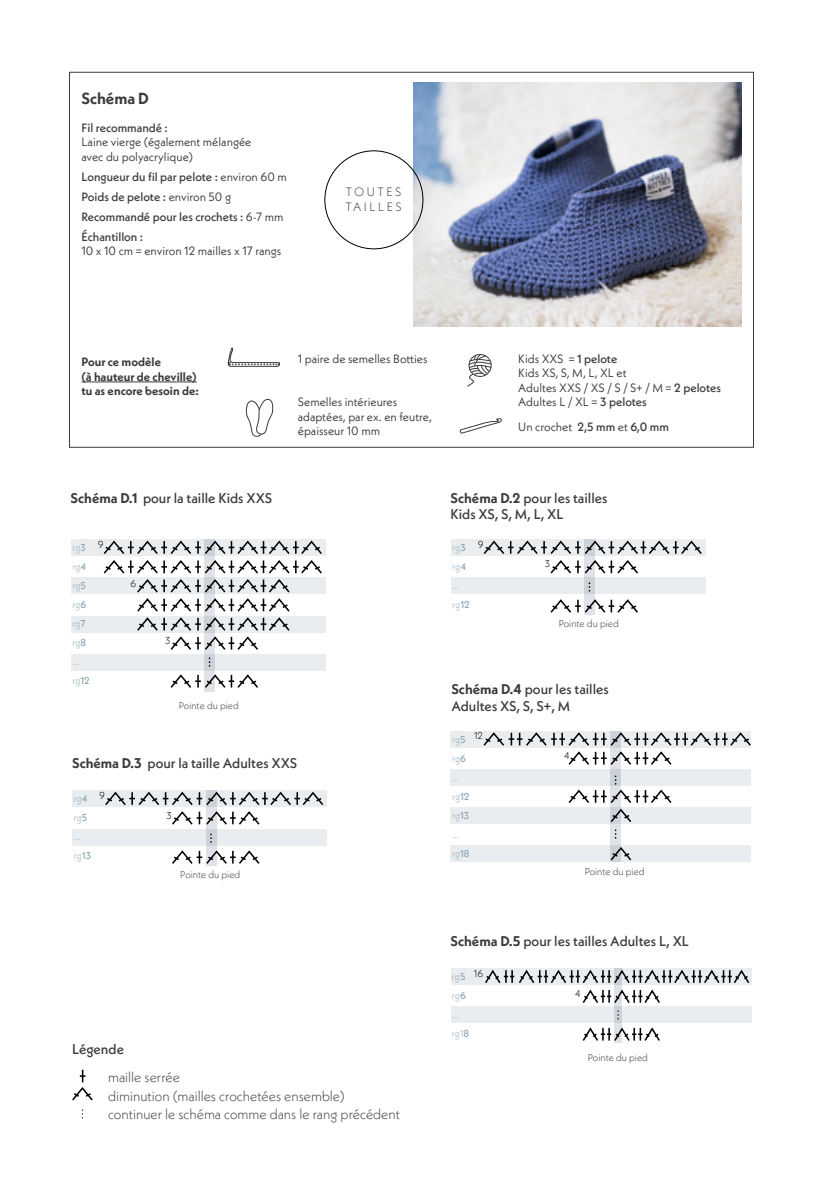
<style>
.page{position:relative;width:823px;height:1191px;background:#fff}
.page>*{position:absolute;margin:0;border:0;box-sizing:border-box;transform-origin:0 0}
.t1{font:700 16px "Neue Kabel";color:#3b3b3a}
.t2{font:500 14px/16.8px "Neue Kabel";color:#3b3b3a}
.t3{font:300 14px/18px "Neue Kabel";color:#3b3b3a}
.t4{font:12px/14.4px "Neue Kabel";color:#3b3b3a}
.t5{font:500 12px/20px "Neue Kabel";color:#3b3b3a}
.t6{font:700 12px/14.4px "Neue Kabel";color:#3b3b3a}
.t7{font:300 12px/14.4px "Neue Kabel";letter-spacing:.21em;color:#3b3b3a}
.t8{font:300 10px/19px "Neue Kabel";letter-spacing:-.015em;color:#8ea8b5}
.t9{font:300 10px "Neue Kabel";color:#3b3b3a}
.t10{font:300 10px "Neue Kabel";color:#000}
.s1{font-weight:400}
.s2{font-weight:500}
.s3{font-weight:700}
</style>
<div class="page">
<svg style="left:72px;top:1069px;width:21px;height:32px"></svg>
<svg style="left:459px;top:418px;width:42px;height:16px"></svg>
<svg style="left:467px;top:354px;width:25px;height:33px"></svg>
<hr style="left:81px;top:381px;width:116px;height:1px;background:#3b3b3a">
<svg style="left:227px;top:347px;width:53px;height:20px"></svg>
<svg style="left:245px;top:398px;width:28px;height:39px"></svg>
<img style="left:413px;top:83px;width:328px;height:244px">
<div style="left:71px;top:654px;width:254px;height:16px;background:#eaedf0"></div>
<div style="left:71px;top:616px;width:254px;height:16px;background:#eaedf0"></div>
<div style="left:71px;top:578px;width:254px;height:16px;background:#eaedf0"></div>
<div style="left:71px;top:539px;width:254px;height:16px;background:#eaedf0"></div>
<svg style="left:205px;top:651px;width:10px;height:41px"></svg>
<svg style="left:170px;top:673px;width:88px;height:16px"></svg>
<svg style="left:102px;top:539px;width:221px;height:112px"></svg>
<div style="left:450px;top:578px;width:255px;height:16px;background:#eaedf0"></div>
<div style="left:450px;top:539px;width:255px;height:16px;background:#eaedf0"></div>
<svg style="left:584px;top:575px;width:10px;height:23px"></svg>
<svg style="left:550px;top:598px;width:88px;height:16px"></svg>
<svg style="left:481px;top:539px;width:222px;height:36px"></svg>
<svg style="left:588px;top:582px;width:2px;height:9px"></svg>
<div style="left:72px;top:829px;width:255px;height:16px;background:#eaedf0"></div>
<div style="left:72px;top:790px;width:255px;height:16px;background:#eaedf0"></div>
<svg style="left:206px;top:826px;width:10px;height:23px"></svg>
<svg style="left:172px;top:849px;width:88px;height:16px"></svg>
<svg style="left:103px;top:790px;width:222px;height:36px"></svg>
<svg style="left:210px;top:833px;width:2px;height:9px"></svg>
<div style="left:450px;top:769px;width:300px;height:16px;background:#eaedf0"></div>
<div style="left:450px;top:845px;width:300px;height:16px;background:#eaedf0"></div>
<div style="left:450px;top:731px;width:300px;height:16px;background:#eaedf0"></div>
<div style="left:450px;top:807px;width:300px;height:16px;background:#eaedf0"></div>
<svg style="left:481px;top:731px;width:270px;height:35px"></svg>
<svg style="left:608px;top:845px;width:24px;height:17px"></svg>
<svg style="left:610px;top:731px;width:10px;height:130px"></svg>
<div style="left:450px;top:1007px;width:301px;height:16px;background:#eaedf0"></div>
<div style="left:450px;top:968px;width:301px;height:16px;background:#eaedf0"></div>
<svg style="left:613px;top:1004px;width:8px;height:21px"></svg>
<svg style="left:582px;top:1025px;width:78px;height:17px"></svg>
<svg style="left:483px;top:968px;width:267px;height:36px"></svg>
<svg style="left:566px;top:775px;width:106px;height:63px"></svg>
<h1 class="t1" style="left:81px;top:88px;width:69px">Schéma D</h1>
<p class="t5" style="left:81px;top:118px;width:88px">Fil recommandé :</p>
<p class="t4" style="left:81px;top:135px;width:171px">Laine vierge (également mélangée avec du polyacrylique)</p>
<p class="t5" style="left:81px;top:166px;width:207px">Longueur du fil par pelote : <span class="s1">environ 60 m<br></span>Poids de pelote : <span class="s1">environ 50 g<br></span>Recommandé pour les crochets : <span class="s1">6-7 mm<br></span>Échantillon :</p>
<p class="t4" style="left:81px;top:244px;width:201px">10 x 10 cm = environ 12 mailles x 17 rangs</p>
<p class="t7" style="left:345px;top:185px;width:58px">TOUTES<br>TAILLES</p>
<p class="t6" style="left:81px;top:355px;width:119px">Pour ce modèle<br>(à hauteur de cheville) tu as encore besoin de:</p>
<p class="t4" style="left:297px;top:351px;width:131px">1 paire de semelles Botties</p>
<p class="t4" style="left:297px;top:395px;width:136px">Semelles intérieures adaptées, par ex. en feutre, épaisseur 10 mm</p>
<p class="t4" style="left:518px;top:351px;width:204px">Kids XXS = <span class="s2">1 pelote<br></span>Kids XS, S, M, L, XL et<br>Adultes XXS / XS / S / S+ / M = <span class="s2">2 pelotes<br></span>Adultes L / XL = <span class="s2">3 pelotes</span></p>
<p class="t4" style="left:518px;top:419px;width:152px">Un crochet <span class="s2">2,5 mm</span> et <span class="s2">6,0 mm</span></p>
<p class="t2" style="left:71px;top:489px;width:203px"><span class="s3">Schéma D.1</span> pour la taille Kids XXS</p>
<p class="t10" style="left:98px;top:538px;width:7px">9</p>
<p class="t10" style="left:130px;top:577px;width:7px">6</p>
<p class="t8" style="left:72px;top:538px;width:19px">rg<span class="s2">3 </span>rg<span class="s2">4 </span>rg<span class="s2">5 </span>rg<span class="s2">6 </span>rg<span class="s2">7 </span>rg<span class="s2">8 </span>… rg<span class="s2">12</span></p>
<p class="t10" style="left:165px;top:634px;width:7px">3</p>
<p class="t9" style="left:179px;top:699px;width:61px">Pointe du pied</p>
<p class="t2" style="left:72px;top:754px;width:227px"><span class="s3">Schéma D.3</span> pour la taille Adultes XXS</p>
<p class="t10" style="left:99px;top:789px;width:7px">9</p>
<p class="t10" style="left:166px;top:808px;width:7px">3</p>
<p class="t8" style="left:74px;top:789px;width:19px">rg<span class="s2">4 </span>rg<span class="s2">5 </span>… rg<span class="s2">13</span></p>
<p class="t9" style="left:180px;top:868px;width:61px">Pointe du pied</p>
<p class="t2" style="left:450px;top:489px;width:158px"><span class="s3">Schéma D.2</span> pour les tailles<br>Kids XS, S, M, L, XL</p>
<p class="t10" style="left:477px;top:538px;width:7px">9</p>
<p class="t10" style="left:544px;top:557px;width:7px">3</p>
<p class="t8" style="left:452px;top:538px;width:19px">rg<span class="s2">3 </span>rg<span class="s2">4 </span>… rg<span class="s2">12</span></p>
<p class="t9" style="left:558px;top:617px;width:61px">Pointe du pied</p>
<p class="t2" style="left:451px;top:680px;width:159px"><span class="s3">Schéma D.4</span> pour les tailles<br>Adultes XS, S, S+, M</p>
<p class="t10" style="left:474px;top:729px;width:10px">12</p>
<p class="t10" style="left:564px;top:749px;width:7px">4</p>
<p class="t8" style="left:451px;top:729px;width:19px">rg<span class="s2">5 </span>rg<span class="s2">6 </span>… rg<span class="s2">12 </span>rg<span class="s2">13 </span>… rg<span class="s2">18</span></p>
<p class="t9" style="left:584px;top:865px;width:61px">Pointe du pied</p>
<p class="t2" style="left:72px;top:1040px;width:53px">Légende</p>
<p class="t3" style="left:108px;top:1068px;width:293px">maille serrée<br>diminution (mailles crochetées ensemble) continuer le schéma comme dans le rang précédent</p>
<p class="t2" style="left:450px;top:932px;width:240px"><span class="s3">Schéma D.5</span> pour les tailles Adultes L, XL</p>
<p class="t10" style="left:473px;top:967px;width:11px">16</p>
<p class="t8" style="left:451px;top:967px;width:19px">rg<span class="s2">5 </span>rg<span class="s2">6 </span>… rg1<span class="s2">8</span></p>
<p class="t10" style="left:575px;top:987px;width:7px">4</p>
<p class="t9" style="left:587px;top:1051px;width:61px">Pointe du pied</p>
</div>
